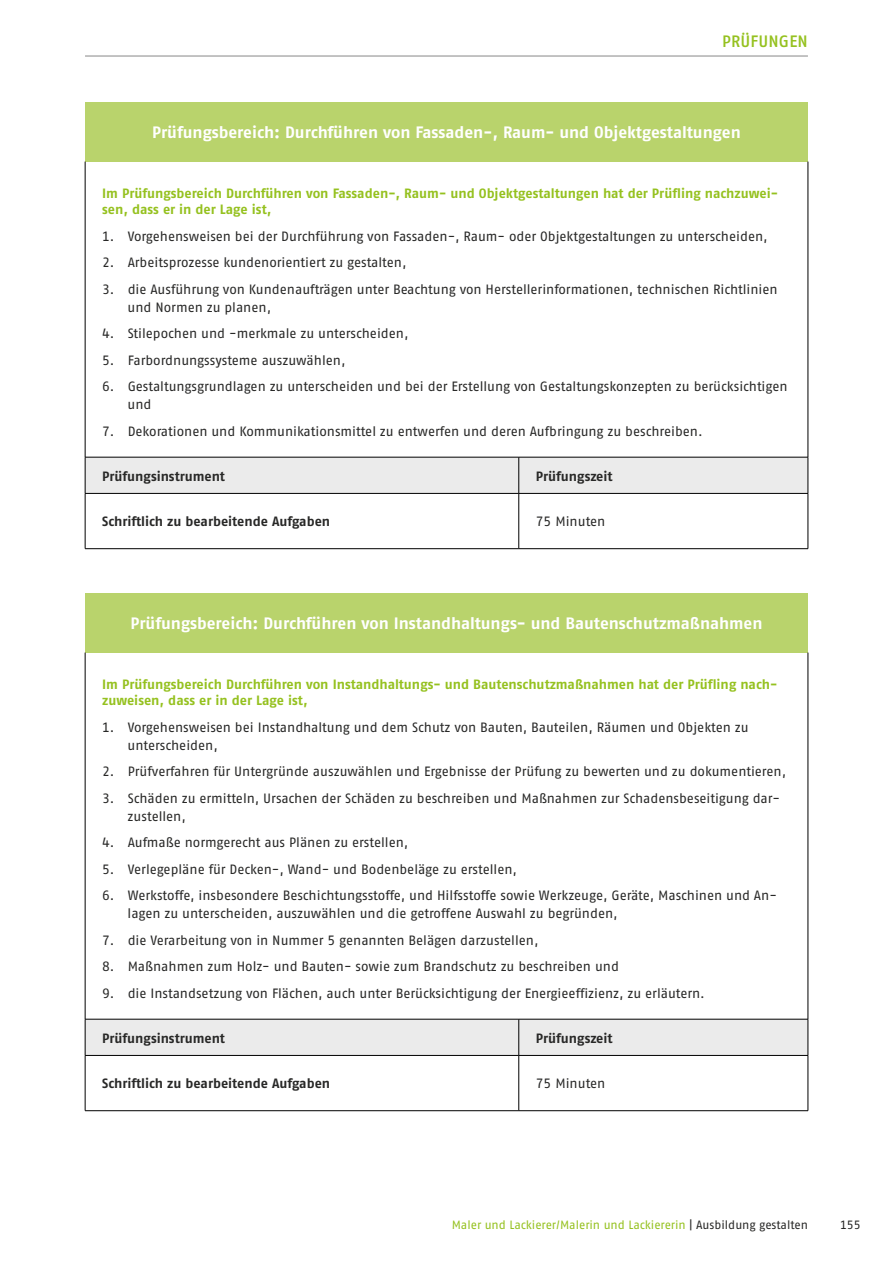
<style>
.page{position:relative;width:893px;height:1263px;background:#fff}
.page>*{position:absolute;margin:0;border:0;box-sizing:border-box;transform-origin:0 0}
.id279{font:700 16.5px "Fago Pro";letter-spacing:-.005em;color:#fff}
.t1{font:500 16.5px "Fago Pro";letter-spacing:.01em;color:#95c11f}
.id281{font:13.5px/18px "Fago Pro";letter-spacing:-.005em;color:#282827}
.id3671{font:700 13.5px/16.5px "Fago Pro";letter-spacing:-.005em;color:#95c11f}
.id281-2{font:700 13.5px "Fago Pro";color:#282827}
.id282{font:700 13.5px "Fago Pro";letter-spacing:-.005em;color:#282827}
.t2{font:12px "Fago Pro";letter-spacing:-.005em;color:#95c11f}
.t3{font:12px "Fago Pro";color:#282827}
.s1{color:#282827}
</style>
<div class="page">
<hr style="left:85px;top:56px;width:723px;height:1px;background:#878787">
<div style="left:85px;top:102px;width:723px;height:60px;background:#b9d36c"></div>
<div style="left:86px;top:458px;width:722px;height:35px;background:#ebebeb"></div>
<hr style="left:85px;top:162px;width:1px;height:295px;background:#000">
<hr style="left:808px;top:162px;width:1px;height:295px;background:#000">
<hr style="left:85px;top:457px;width:434px;height:1px;background:#000">
<hr style="left:85px;top:457px;width:1px;height:36px;background:#000">
<hr style="left:519px;top:457px;width:289px;height:1px;background:#000">
<hr style="left:518px;top:457px;width:1px;height:36px;background:#000">
<hr style="left:808px;top:457px;width:1px;height:36px;background:#000">
<hr style="left:85px;top:493px;width:434px;height:1px;background:#000">
<hr style="left:85px;top:493px;width:1px;height:56px;background:#000">
<hr style="left:519px;top:493px;width:289px;height:1px;background:#000">
<hr style="left:518px;top:493px;width:1px;height:56px;background:#000">
<hr style="left:808px;top:493px;width:1px;height:56px;background:#000">
<hr style="left:85px;top:548px;width:434px;height:1px;background:#000">
<hr style="left:519px;top:548px;width:289px;height:1px;background:#000">
<div style="left:85px;top:593px;width:723px;height:60px;background:#b9d36c"></div>
<div style="left:86px;top:1020px;width:722px;height:35px;background:#ebebeb"></div>
<hr style="left:85px;top:653px;width:1px;height:366px;background:#000">
<hr style="left:808px;top:653px;width:1px;height:366px;background:#000">
<hr style="left:85px;top:1019px;width:434px;height:1px;background:#000">
<hr style="left:85px;top:1019px;width:1px;height:36px;background:#000">
<hr style="left:519px;top:1019px;width:289px;height:1px;background:#000">
<hr style="left:518px;top:1019px;width:1px;height:36px;background:#000">
<hr style="left:808px;top:1019px;width:1px;height:36px;background:#000">
<hr style="left:85px;top:1055px;width:434px;height:1px;background:#000">
<hr style="left:85px;top:1055px;width:1px;height:55px;background:#000">
<hr style="left:519px;top:1055px;width:289px;height:1px;background:#000">
<hr style="left:518px;top:1055px;width:1px;height:55px;background:#000">
<hr style="left:808px;top:1055px;width:1px;height:55px;background:#000">
<hr style="left:85px;top:1110px;width:434px;height:1px;background:#000">
<hr style="left:519px;top:1110px;width:289px;height:1px;background:#000">
<p class="t1" style="left:722px;top:31px;width:87px">PRÜFUNGEN</p>
<p class="id279" style="left:152px;top:123px;width:590px">Prüfungsbereich: Durchführen von Fassaden-, Raum- und Objektgestaltungen</p>
<p class="id3671" style="left:102px;top:185px;width:677px">Im Prüfungsbereich Durchführen von Fassaden-, Raum- und Objektgestaltungen hat der Prüfling nachzuwei&shy;sen, dass er in der Lage ist,</p>
<p class="id281" style="left:102px;top:227px;width:667px">1. Vorgehensweisen bei der Durchführung von Fassaden-, Raum- oder Objektgestaltungen zu unterscheiden,</p>
<p class="id281" style="left:102px;top:254px;width:306px">2. Arbeitsprozesse kundenorientiert zu gestalten,</p>
<p class="id281" style="left:128px;top:280px;width:652px;text-indent:-26px">3. die Ausführung von Kundenaufträgen unter Beachtung von Herstellerinformationen, technischen Richtlinien und Normen zu planen,</p>
<p class="id281" style="left:102px;top:325px;width:308px">4. Stilepochen und -merkmale zu unterscheiden,</p>
<p class="id281" style="left:102px;top:351px;width:245px">5. Farbordnungssysteme auszuwählen,</p>
<p class="id281" style="left:128px;top:378px;width:661px;text-indent:-26px">6. Gestaltungsgrundlagen zu unterscheiden und bei der Erstellung von Gestaltungskonzepten zu berücksichtigen und</p>
<p class="id281" style="left:102px;top:422px;width:602px">7. Dekorationen und Kommunikationsmittel zu entwerfen und deren Aufbringung zu beschreiben.</p>
<p class="id282" style="left:102px;top:468px;width:124px">Prüfungsinstrument</p>
<p class="id282" style="left:536px;top:468px;width:78px">Prüfungszeit</p>
<p class="id281-2" style="left:102px;top:514px;width:230px">Schriftlich zu bearbeitende Aufgaben</p>
<p class="id281" style="left:536px;top:513px;width:71px">75 Minuten</p>
<p class="id279" style="left:130px;top:614px;width:634px">Prüfungsbereich: Durchführen von Instandhaltungs- und Bautenschutzmaßnahmen</p>
<p class="id3671" style="left:102px;top:676px;width:677px">Im Prüfungsbereich Durchführen von Instandhaltungs- und Bautenschutzmaßnahmen hat der Prüfling nach&shy;zuweisen, dass er in der Lage ist,</p>
<p class="id281" style="left:128px;top:718px;width:623px;text-indent:-26px">1. Vorgehensweisen bei Instandhaltung und dem Schutz von Bauten, Bauteilen, Räumen und Objekten zu unterscheiden,</p>
<p class="id281" style="left:102px;top:763px;width:685px">2. Prüfverfahren für Untergründe auszuwählen und Ergebnisse der Prüfung zu bewerten und zu dokumentieren,</p>
<p class="id281" style="left:128px;top:789px;width:654px;text-indent:-26px">3. Schäden zu ermitteln, Ursachen der Schäden zu beschreiben und Maßnahmen zur Schadensbeseitigung dar&shy;zustellen,</p>
<p class="id281" style="left:102px;top:834px;width:308px">4. Aufmaße normgerecht aus Plänen zu erstellen,</p>
<p class="id281" style="left:102px;top:860px;width:416px">5. Verlegepläne für Decken-, Wand- und Bodenbeläge zu erstellen,</p>
<p class="id281" style="left:128px;top:887px;width:651px;text-indent:-26px">6. Werkstoffe, insbesondere Beschichtungsstoffe, und Hilfsstoffe sowie Werkzeuge, Geräte, Maschinen und An&shy;lagen zu unterscheiden, auszuwählen und die getroffene Auswahl zu begründen,</p>
<p class="id281" style="left:102px;top:931px;width:438px">7. die Verarbeitung von in Nummer 5 genannten Belägen darzustellen,</p>
<p class="id281" style="left:102px;top:958px;width:518px">8. Maßnahmen zum Holz- und Bauten- sowie zum Brandschutz zu beschreiben und</p>
<p class="id281" style="left:102px;top:984px;width:604px">9. die Instandsetzung von Flächen, auch unter Berücksichtigung der Energieeffizienz, zu erläutern.</p>
<p class="id282" style="left:102px;top:1030px;width:124px">Prüfungsinstrument</p>
<p class="id282" style="left:536px;top:1030px;width:78px">Prüfungszeit</p>
<p class="id281-2" style="left:102px;top:1075px;width:230px">Schriftlich zu bearbeitende Aufgaben</p>
<p class="id281" style="left:536px;top:1075px;width:71px">75 Minuten</p>
<p class="t2" style="left:452px;top:1218px;width:358px">Maler und Lackierer/Malerin und Lackiererin <span class="s1">| Ausbildung gestalten</span></p>
<p class="t3" style="left:840px;top:1218px;width:22px">155</p>
</div>
